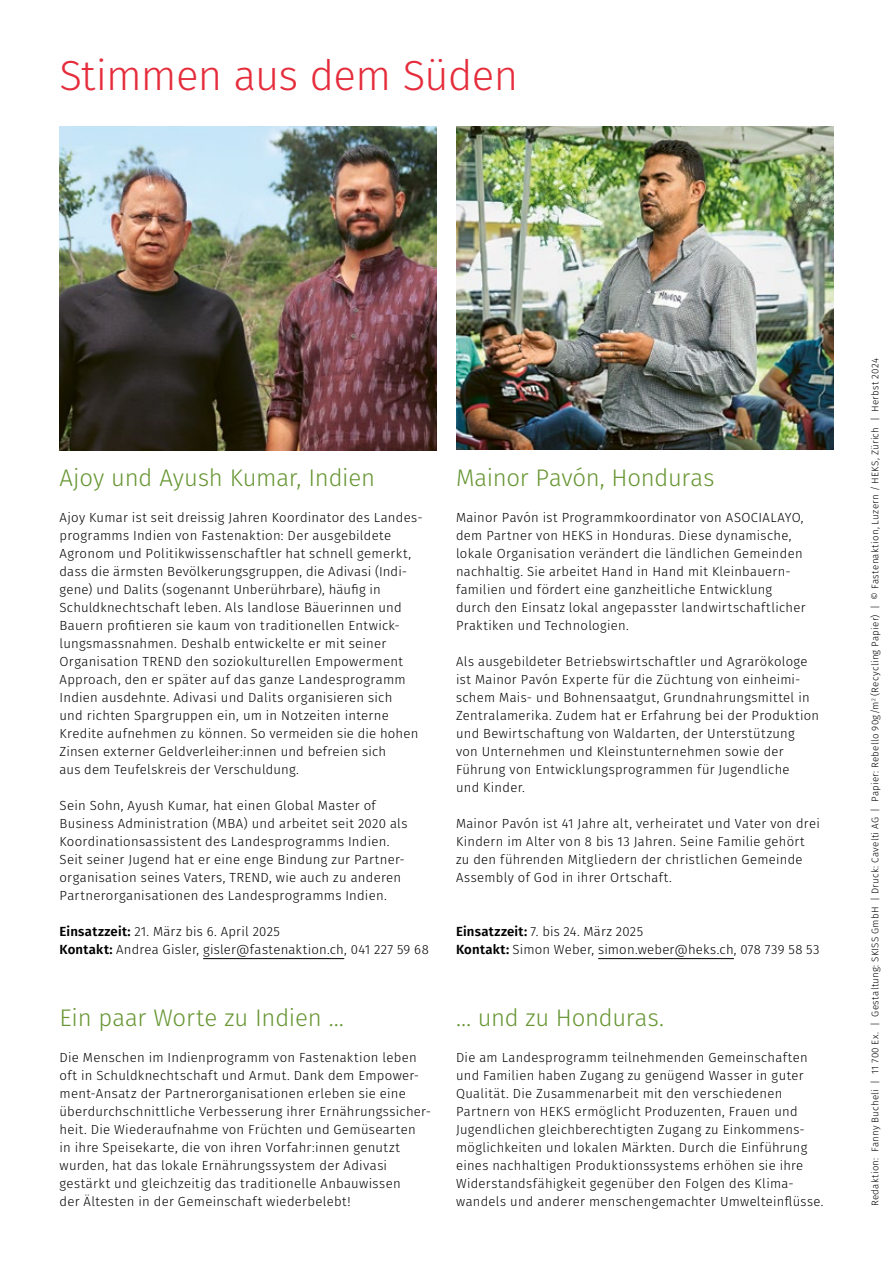
<style>
.page{position:relative;width:893px;height:1263px;background:#fff}
.page>*{position:absolute;margin:0;border:0;box-sizing:border-box;transform-origin:0 0}
.t1{font:300 42px "Fira Sans";letter-spacing:-.015em;color:#e52c3b}
.t2{font:300 24px "Fira Sans";letter-spacing:-.01em;color:#679633}
.t3{font:300 13.2px/18px "Fira Sans";letter-spacing:.02em;color:#000}
.t4{font:300 9.75px "Fira Sans";letter-spacing:.025em;color:#000}
.s1{font-weight:600}
</style>
<div class="page">
<img style="left:60px;top:127px;width:377px;height:323px">
<hr style="left:598px;top:958px;width:136px;height:1px;background:#000">
<hr style="left:203px;top:958px;width:141px;height:1px;background:#000">
<img style="left:456px;top:126px;width:377px;height:323px">
<h1 class="t1" style="left:60px;top:45px;width:460px">Stimmen aus dem Süden</h1>
<h2 class="t2" style="left:60px;top:461px;width:317px">Ajoy und Ayush Kumar, Indien</h2>
<p class="t3" style="left:60px;top:508px;width:365px">Ajoy Kumar ist seit dreissig Jahren Koordinator des Landes&shy;programms Indien von Fastenaktion: Der ausgebildete Agronom und Politikwissenschaftler hat schnell gemerkt, dass die ärmsten Bevölkerungsgruppen, die Adivasi (Indi&shy;gene) und Dalits (sogenannt Unberührbare), häufig in Schuldknechtschaft leben. Als landlose Bäuerinnen und Bauern profitieren sie kaum von traditionellen Entwick&shy;lungsmassnahmen. Deshalb entwickelte er mit seiner Organisation TREND den soziokulturellen Empowerment Approach, den er später auf das ganze Landesprogramm Indien ausdehnte. Adivasi und Dalits organisieren sich<br>und richten Spargruppen ein, um in Notzeiten interne Kredite aufnehmen zu können. So vermeiden sie die hohen Zinsen externer Geldverleiher:innen und befreien sich<br>aus dem Teufelskreis der Verschuldung.</p>
<p class="t3" style="left:60px;top:796px;width:350px">Sein Sohn, Ayush Kumar, hat einen Global Master of Business Administration (MBA) und arbeitet seit 2020 als Koordinationsassistent des Landesprogramms Indien.<br>Seit seiner Jugend hat er eine enge Bindung zur Partner&shy;organisation seines Vaters, TREND, wie auch zu anderen Partnerorganisationen des Landesprogramms Indien.</p>
<p class="t3" style="left:60px;top:922px;width:371px"><span class="s1">Einsatzzeit:</span> 21. März bis 6. April 2025<br><span class="s1">Kontakt:</span> Andrea Gisler, gisler@fastenaktion.ch, 041 227 59 68</p>
<h2 class="t2" style="left:60px;top:1001px;width:286px">Ein paar Worte zu Indien …</h2>
<p class="t3" style="left:60px;top:1048px;width:373px">Die Menschen im Indienprogramm von Fastenaktion leben oft in Schuldknechtschaft und Armut. Dank dem Empower&shy;ment-Ansatz der Partnerorganisationen erleben sie eine überdurchschnittliche Verbesserung ihrer Ernährungssicher&shy;heit. Die Wiederaufnahme von Früchten und Gemüsearten<br>in ihre Speisekarte, die von ihren Vorfahr:innen genutzt wurden, hat das lokale Ernährungssystem der Adivasi gestärkt und gleichzeitig das traditionelle Anbauwissen<br>der Ältesten in der Gemeinschaft wiederbelebt!</p>
<h2 class="t2" style="left:456px;top:461px;width:260px">Mainor Pavón, Honduras</h2>
<p class="t3" style="left:456px;top:508px;width:351px">Mainor Pavón ist Programmkoordinator von ASOCIALAYO, dem Partner von HEKS in Honduras. Diese dynamische, lokale Organisation verändert die ländlichen Gemeinden nachhaltig. Sie arbeitet Hand in Hand mit Kleinbauern&shy;familien und fördert eine ganzheitliche Entwicklung durch den Einsatz lokal angepasster landwirtschaftlicher Praktiken und Technologien.</p>
<p class="t3" style="left:456px;top:652px;width:365px">Als ausgebildeter Betriebswirtschaftler und Agrarökologe ist Mainor Pavón Experte für die Züchtung von einheimi&shy;schem Mais- und Bohnensaatgut, Grundnahrungsmittel in Zentralamerika. Zudem hat er Erfahrung bei der Produktion und Bewirtschaftung von Waldarten, der Unterstützung von Unternehmen und Kleinstunternehmen sowie der Führung von Entwicklungsprogrammen für Jugendliche<br>und Kinder.</p>
<p class="t3" style="left:456px;top:814px;width:365px">Mainor Pavón ist 41 Jahre alt, verheiratet und Vater von drei Kindern im Alter von 8 bis 13 Jahren. Seine Familie gehört zu den führenden Mitgliedern der christlichen Gemeinde Assembly of God in ihrer Ortschaft.</p>
<p class="t3" style="left:456px;top:922px;width:365px"><span class="s1">Einsatzzeit:</span> 7. bis 24. März 2025<br><span class="s1">Kontakt:</span> Simon Weber, simon.weber@heks.ch, 078 739 58 53</p>
<h2 class="t2" style="left:456px;top:1001px;width:210px">… und zu Honduras.</h2>
<p class="t3" style="left:456px;top:1048px;width:369px">Die am Landesprogramm teilnehmenden Gemeinschaften und Familien haben Zugang zu genügend Wasser in guter Qualität. Die Zusammenarbeit mit den verschiedenen Partnern von HEKS ermöglicht Produzenten, Frauen und Jugendlichen gleichberechtigten Zugang zu Einkommens&shy;möglichkeiten und lokalen Märkten. Durch die Einführung eines nachhaltigen Produktionssystems erhöhen sie ihre Widerstandsfähigkeit gegenüber den Folgen des Klima&shy;wandels und anderer menschengemachter Umwelteinflüsse.</p>
<p class="t4" style="left:868px;top:1206px;width:849px;rotate:-90deg">Redaktion: Fanny Bucheli | 11 700 Ex. | Gestaltung: SKISS GmbH | Druck: Cavelti AG | Papier: Rebello 90g/m<sup>2</sup> (Recycling Papier) | © Fastenaktion, Luzern / HEKS, Zürich | Herbst 2024</p>
</div>
